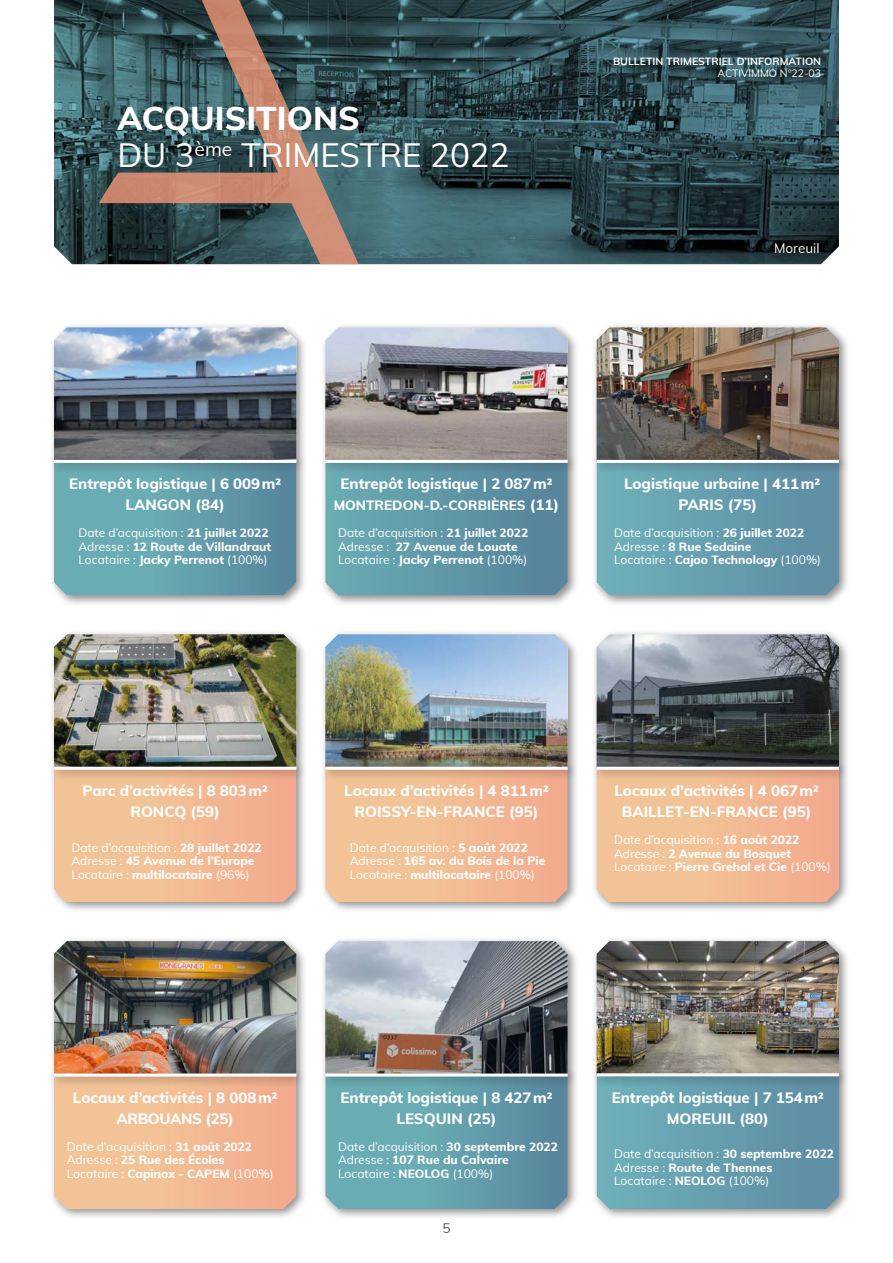
<style>
.page{position:relative;width:893px;height:1263px;background:#fff}
.page>*{position:absolute;margin:0;border:0;box-sizing:border-box;transform-origin:0 0}
.t1{font:33px/36.9px "Muli";color:#fff}
.t2{font:800 15px/21px "Muli";color:#fff;text-align:center}
.t3{font:800 13.5px "Muli";color:#fff}
.t4{font:13.5px "Muli";color:#fff}
.t5{font:13.5px "Muli";color:#57585a}
.t6{font:12px/13.5px "Muli";color:#fff}
.t7{font:800 12px/13.5px "Muli";color:#fff}
.t8{font:700 10.5px "Muli";color:#fff}
.t9{font:10.5px "Muli";color:#fff}
.s1{font-weight:800}
.s2{font-weight:400}
.s3{font-size:15px}
</style>
<div class="page">
<div style="left:49px;top:629px;width:258px;height:285px;background:#231f20;opacity:.5"></div>
<svg style="left:54px;top:781px;width:242px;height:121px;background:#f2bb94"></svg>
<img style="left:54px;top:634px;width:242px;height:127px">
<div style="left:49px;top:761px;width:258px;height:20px;background:#231f20;opacity:.5"></div>
<hr style="left:54px;top:767px;width:242px;height:3px;background:#fff">
<div style="left:591px;top:629px;width:259px;height:285px;background:#231f20;opacity:.5"></div>
<svg style="left:597px;top:781px;width:242px;height:121px;background:#f2bb93"></svg>
<img style="left:597px;top:634px;width:242px;height:127px">
<div style="left:592px;top:761px;width:257px;height:20px;background:#231f20;opacity:.5"></div>
<hr style="left:597px;top:767px;width:242px;height:3px;background:#fff">
<div style="left:49px;top:936px;width:258px;height:284px;background:#231f20;opacity:.5"></div>
<svg style="left:54px;top:1088px;width:242px;height:121px;background:#f2bb94"></svg>
<img style="left:54px;top:941px;width:242px;height:127px">
<div style="left:49px;top:1068px;width:258px;height:20px;background:#231f20;opacity:.5"></div>
<hr style="left:54px;top:1073px;width:242px;height:3px;background:#fff">
<div style="left:591px;top:936px;width:259px;height:284px;background:#231f20;opacity:.5"></div>
<svg style="left:597px;top:1087px;width:242px;height:122px;background:#669eae"></svg>
<img style="left:597px;top:941px;width:242px;height:127px">
<div style="left:592px;top:1068px;width:257px;height:19px;background:#231f20;opacity:.5"></div>
<hr style="left:597px;top:1073px;width:242px;height:3px;background:#fff">
<img style="left:54px;top:0;width:785px;height:264px">
<svg style="left:99px;top:0;width:260px;height:264px;background:#545c5a"></svg>
<div style="left:320px;top:629px;width:259px;height:285px;background:#231f20;opacity:.5"></div>
<svg style="left:325px;top:781px;width:243px;height:121px;background:#f1bb94"></svg>
<img style="left:325px;top:634px;width:243px;height:127px">
<div style="left:321px;top:761px;width:257px;height:20px;background:#231f20;opacity:.5"></div>
<hr style="left:325px;top:767px;width:243px;height:3px;background:#fff">
<div style="left:49px;top:322px;width:258px;height:285px;background:#231f20;opacity:.5"></div>
<svg style="left:54px;top:474px;width:242px;height:121px;background:#64a0ac"></svg>
<img style="left:54px;top:327px;width:242px;height:128px">
<div style="left:49px;top:455px;width:258px;height:19px;background:#231f20;opacity:.5"></div>
<hr style="left:54px;top:460px;width:242px;height:3px;background:#fff">
<div style="left:320px;top:322px;width:259px;height:285px;background:#231f20;opacity:.5"></div>
<svg style="left:325px;top:474px;width:243px;height:121px;background:#6097a7"></svg>
<img style="left:325px;top:327px;width:243px;height:128px">
<div style="left:321px;top:455px;width:257px;height:19px;background:#231f20;opacity:.5"></div>
<hr style="left:325px;top:460px;width:243px;height:3px;background:#fff">
<div style="left:591px;top:322px;width:259px;height:285px;background:#231f20;opacity:.5"></div>
<svg style="left:597px;top:474px;width:242px;height:121px;background:#669eae"></svg>
<img style="left:597px;top:327px;width:242px;height:128px">
<div style="left:592px;top:455px;width:257px;height:19px;background:#231f20;opacity:.5"></div>
<hr style="left:597px;top:460px;width:242px;height:3px;background:#fff">
<div style="left:320px;top:936px;width:259px;height:284px;background:#231f20;opacity:.5"></div>
<svg style="left:325px;top:1088px;width:243px;height:121px;background:#64a0ac"></svg>
<img style="left:325px;top:941px;width:243px;height:127px">
<div style="left:321px;top:1068px;width:257px;height:20px;background:#231f20;opacity:.5"></div>
<hr style="left:325px;top:1073px;width:243px;height:3px;background:#fff">
<hr style="left:892px;top:314px;width:1px;height:34px;background:#f69677">
<h1 class="t1" style="left:117px;top:100px;width:394px"><span class="s1">ACQUISITIONS<br></span>DU 3<sup>ème</sup> TRIMESTRE 2022</h1>
<p class="t8" style="left:613px;top:55px;width:210px">BULLETIN TRIMESTRIEL D’INFORMATION</p>
<p class="t9" style="left:717px;top:67px;width:105px">ACTIVIMMO N°22-03</p>
<p class="t4" style="left:774px;top:240px;width:47px">Moreuil</p>
<p class="t2" style="left:69px;top:473px;width:213px">Entrepôt logistique | 6 009m²<br>LANGON (84)</p>
<p class="t7" style="left:78px;top:526px;width:194px"><span class="s2">Date d’acquisition :</span> 21 juillet 2022<br><span class="s2">Adresse :</span> 12 Route de Villandraut<br><span class="s2">Locataire :</span> Jacky Perrenot <span class="s2">(100%)</span></p>
<p class="t2" style="left:340px;top:473px;width:213px">Entrepôt logistique | 2 087m²</p>
<p class="t3" style="left:334px;top:498px;width:227px">MONTREDON-D.-CORBIÈRES <span class="s3">(11)</span></p>
<p class="t6" style="left:338px;top:526px;width:192px">Date d’acquisition : <span class="s1">21 juillet 2022<br></span>Adresse : <span class="s1">27 Avenue de Louate<br></span>Locataire : <span class="s1">Jacky Perrenot</span> (100%)</p>
<p class="t2" style="left:624px;top:473px;width:198px">Logistique urbaine | 411m²<br>PARIS (75)</p>
<p class="t6" style="left:614px;top:526px;width:208px">Date d’acquisition : <span class="s1">26 juillet 2022<br></span>Adresse : <span class="s1">8 Rue Sedaine<br></span>Locataire : <span class="s1">Cajoo Technology</span> (100%)</p>
<p class="t2" style="left:83px;top:780px;width:187px">Parc d’activités | 8 803m²<br>RONCQ (59)</p>
<p class="t7" style="left:72px;top:840px;width:192px"><span class="s2">Date d’acquisition :</span> 28 juillet 2022<br><span class="s2">Adresse :</span> 45 Avenue de l’Europe<br><span class="s2">Locataire :</span> multilocataire <span class="s2">(96%)</span></p>
<p class="t2" style="left:344px;top:780px;width:206px">Locaux d’activités | 4 811m²<br>ROISSY-EN-FRANCE (95)</p>
<p class="t6" style="left:350px;top:840px;width:197px">Date d’acquisition : <span class="s1">5 août 2022<br></span>Adresse : <span class="s1">165 av. du Bois de la Pie<br></span>Locataire : <span class="s1">multilocataire</span> (100%)</p>
<p class="t2" style="left:614px;top:780px;width:206px">Locaux d’activités | 4 067m²<br>BAILLET-EN-FRANCE (95)</p>
<p class="t7" style="left:614px;top:833px;width:218px"><span class="s2">Date d’acquisition :</span> 16 août 2022<br><span class="s2">Adresse :</span> 2 Avenue du Bosquet<br><span class="s2">Locataire :</span> Pierre Grehal et Cie <span class="s2">(100%)</span></p>
<p class="t2" style="left:73px;top:1087px;width:206px">Locaux d’activités | 8 008m²<br>ARBOUANS (25)</p>
<p class="t6" style="left:67px;top:1140px;width:208px">Date d’acquisition : <span class="s1">31 août 2022<br></span>Adresse : <span class="s1">25 Rue des Écoles<br></span>Locataire : <span class="s1">Capinox - CAPEM</span> (100%)</p>
<p class="t2" style="left:340px;top:1087px;width:213px">Entrepôt logistique | 8 427m²<br>LESQUIN (25)</p>
<p class="t6" style="left:338px;top:1140px;width:221px">Date d’acquisition : <span class="s1">30 septembre 2022<br></span>Adresse : <span class="s1">107 Rue du Calvaire<br></span>Locataire : <span class="s1">NEOLOG</span> (100%)</p>
<p class="t5" style="left:442px;top:1220px;width:10px">5</p>
<p class="t2" style="left:612px;top:1087px;width:213px">Entrepôt logistique | 7 154m²<br>MOREUIL (80)</p>
<p class="t6" style="left:614px;top:1147px;width:221px">Date d’acquisition : <span class="s1">30 septembre 2022<br></span>Adresse : <span class="s1">Route de Thennes<br></span>Locataire : <span class="s1">NEOLOG</span> (100%)</p>
</div>
